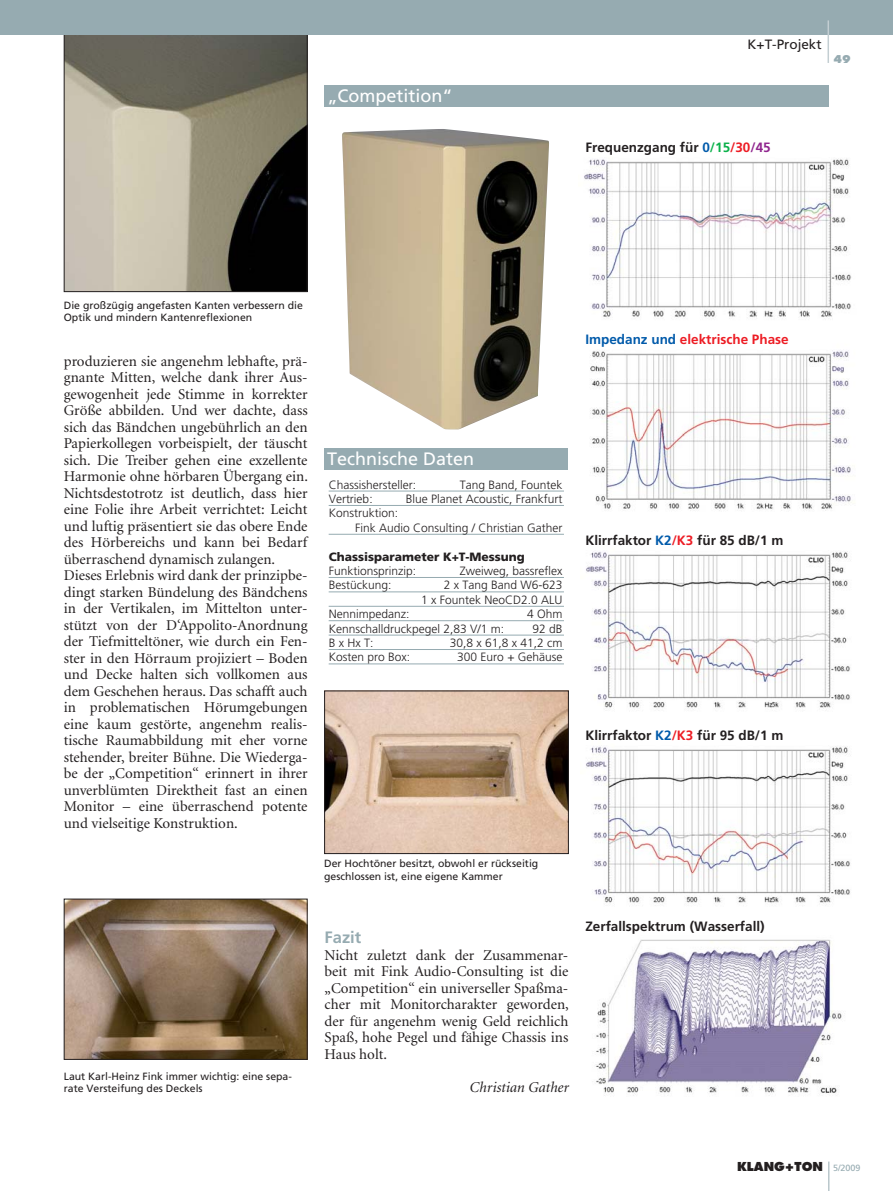
<style>
.page{position:relative;width:893px;height:1191px;background:#fff}
.page>*{position:absolute;margin:0;border:0;box-sizing:border-box;transform-origin:0 0}
.t1{font:18px "Frutiger";color:#fff}
.t2{font:700 16.5px "Frutiger";color:#96abb1}
.t3{font:15px/16.5px "Minion";color:#231f20}
.t4{font:italic 15px "Minion";color:#231f20}
.t5{font:700 13.5px "Frutiger";color:#231f20}
.t6{font:700 13.5px "Frutiger";color:#ed1c24}
.t7{font:13.5px "Frutiger";color:#231f20}
.t8{font:300 12px/14.4px "Frutiger";color:#231f20}
.t9{font:900 12px "Frutiger";color:#231f20}
.t10{font:800 12px "Futura";color:#231f20}
.t11{font:10.5px/12.6px "Frutiger";color:#231f20}
.t12{font:800 10.5px "Futura";color:#96abb1}
.s1{color:#005aaa}
.s2{color:#0cb14b}
.s3{color:#ed1c24}
.s4{color:#91278f}
.s5{font-family:"Frutiger";font-weight:400;font-size:9px;color:#96abb1}
</style>
<div class="page">
<img style="left:66px;top:34px;width:240px;height:256px">
<div style="left:64px;top:26px;width:244px;height:266px;border:1px solid #231f20"></div>
<div style="left:0;top:0;width:893px;height:34px;background:#96abb1"></div>
<hr style="left:827px;top:20px;width:2px;height:43px;background:#c3ced2">
<svg style="left:828px;top:1161px;width:1px;height:29px"></svg>
<img style="left:66px;top:900px;width:240px;height:157px">
<div style="left:64px;top:898px;width:244px;height:161px;border:1px solid #231f20"></div>
<img style="left:326px;top:692px;width:241px;height:160px">
<div style="left:324px;top:690px;width:245px;height:164px;border:1px solid #231f20"></div>
<img style="left:590px;top:350px;width:262px;height:161px">
<img style="left:586px;top:551px;width:264px;height:160px">
<img style="left:586px;top:746px;width:264px;height:158px">
<img style="left:596px;top:939px;width:246px;height:157px">
<img style="left:584px;top:158px;width:267px;height:160px">
<div style="left:325px;top:85px;width:504px;height:21px;background:#96abb1"></div>
<div style="left:324px;top:448px;width:244px;height:22px;background:#96abb1"></div>
<hr style="left:329px;top:490px;width:235px;height:1px;background:#96abb1">
<hr style="left:329px;top:505px;width:235px;height:1px;background:#96abb1">
<hr style="left:329px;top:534px;width:235px;height:1px;background:#96abb1">
<hr style="left:329px;top:577px;width:235px;height:1px;background:#96abb1">
<hr style="left:329px;top:591px;width:235px;height:1px;background:#96abb1">
<hr style="left:329px;top:606px;width:235px;height:1px;background:#96abb1">
<hr style="left:329px;top:620px;width:235px;height:1px;background:#96abb1">
<hr style="left:329px;top:634px;width:235px;height:1px;background:#96abb1">
<hr style="left:329px;top:649px;width:235px;height:1px;background:#96abb1">
<hr style="left:329px;top:663px;width:235px;height:1px;background:#96abb1">
<img style="left:342px;top:129px;width:207px;height:301px">
<p class="t1" style="left:327px;top:88px;width:127px">„Competition“</p>
<p class="t7" style="left:747px;top:39px;width:76px">K+T-Projekt</p>
<p class="t12" style="left:833px;top:55px;width:19px">49</p>
<p class="t5" style="left:585px;top:142px;width:187px">Frequenzgang für <span class="s1">0</span><span class="s2">/15</span><span class="s3">/30</span><span class="s4">/45</span></p>
<p class="t11" style="left:64px;top:299px;width:241px">Die großzügig angefasten Kanten verbessern die<br>Optik und mindern Kantenreflexionen</p>
<p class="t3" style="left:64px;top:354px;width:246px">produzieren sie angenehm lebhafte, prä&shy;gnante Mitten, welche dank ihrer Aus&shy;gewogenheit jede Stimme in korrekter Größe abbilden. Und wer dachte, dass sich das Bändchen ungebührlich an den Papierkollegen vorbeispielt, der täuscht sich. Die Treiber gehen eine exzellente Harmonie ohne hörbaren Übergang ein.<br>Nichtsdestotrotz ist deutlich, dass hier eine Folie ihre Arbeit verrichtet: Leicht und luftig präsentiert sie das obere Ende des Hörbereichs und kann bei Bedarf überraschend dynamisch zulangen.<br>Dieses Erlebnis wird dank der prinzipbe&shy;dingt starken Bündelung des Bändchens in der Vertikalen, im Mittelton unter&shy;stützt von der D‘Appolito-Anordnung der Tiefmitteltöner, wie durch ein Fen&shy;ster in den Hörraum projiziert – Boden und Decke halten sich vollkomen aus dem Geschehen heraus. Das schafft auch in problematischen Hörumgebungen eine kaum gestörte, angenehm realis&shy;tische Raumabbildung mit eher vorne stehender, breiter Bühne. Die Wiederga&shy;be der „Competition“ erinnert in ihrer unverblümten Direktheit fast an einen Monitor – eine überraschend potente und vielseitige Konstruktion.</p>
<p class="t1" style="left:327px;top:451px;width:149px">Technische Daten</p>
<p class="t8" style="left:329px;top:478px;width:89px">Chassishersteller:</p>
<p class="t8" style="left:460px;top:478px;width:104px">Tang Band, Fountek</p>
<p class="t8" style="left:329px;top:492px;width:45px">Vertrieb:</p>
<p class="t8" style="left:406px;top:492px;width:158px">Blue Planet Acoustic, Frankfurt</p>
<p class="t8" style="left:355px;top:507px;width:209px;text-indent:-26px">Konstruktion:<br>Fink Audio Consulting / Christian Gather</p>
<p class="t9" style="left:329px;top:551px;width:198px">Chassisparameter K+T-Messung</p>
<p class="t8" style="left:329px;top:564px;width:89px">Funktionsprinzip:</p>
<p class="t8" style="left:460px;top:564px;width:104px">Zweiweg, bassreflex</p>
<p class="t8" style="left:329px;top:579px;width:64px">Bestückung:</p>
<p class="t8" style="left:421px;top:579px;width:143px;text-align:right">2 x Tang Band W6-623<br>1 x Fountek NeoCD2.0 ALU</p>
<p class="t8" style="left:329px;top:608px;width:82px">Nennimpedanz:</p>
<p class="t8" style="left:527px;top:608px;width:37px">4 Ohm</p>
<p class="t8" style="left:329px;top:622px;width:177px">Kennschalldruckpegel 2,83 V/1 m:</p>
<p class="t8" style="left:532px;top:622px;width:32px">92 dB</p>
<p class="t8" style="left:329px;top:636px;width:46px">B x Hx T:</p>
<p class="t8" style="left:450px;top:636px;width:114px">30,8 x 61,8 x 41,2 cm</p>
<p class="t8" style="left:329px;top:651px;width:83px">Kosten pro Box:</p>
<p class="t8" style="left:457px;top:651px;width:107px">300 Euro + Gehäuse</p>
<p class="t11" style="left:324px;top:858px;width:216px">Der Hochtöner besitzt, obwohl er rückseitig geschlossen ist, eine eigene Kammer</p>
<p class="t11" style="left:64px;top:1070px;width:230px">Laut Karl-Heinz Fink immer wichtig: eine sepa&shy;rate Versteifung des Deckels</p>
<p class="t2" style="left:325px;top:931px;width:38px">Fazit</p>
<p class="t3" style="left:325px;top:948px;width:246px;text-align:justify">Nicht zuletzt dank der Zusammenar&shy;beit mit Fink Audio-Consulting ist die „Competition“ ein universeller Spaßma&shy;cher mit Monitorcharakter geworden, der für angenehm wenig Geld reichlich Spaß, hohe Pegel und fähige Chassis ins Haus holt.</p>
<p class="t4" style="left:469px;top:1081px;width:101px">Christian Gather</p>
<p class="t6" style="left:585px;top:334px;width:205px"><span class="s1">Impedanz und</span> elektrische Phase</p>
<p class="t5" style="left:585px;top:534px;width:200px">Klirrfaktor <span class="s1">K2</span><span class="s3">/K3</span> für 85 dB/1 m</p>
<p class="t5" style="left:585px;top:730px;width:200px">Klirrfaktor <span class="s1">K2</span><span class="s3">/K3</span> für 95 dB/1 m</p>
<p class="t5" style="left:585px;top:920px;width:181px">Zerfallspektrum (Wasserfall)</p>
<p class="t10" style="left:737px;top:1161px;width:125px">KLANG+TON <span class="s5">5/2009</span></p>
</div>
